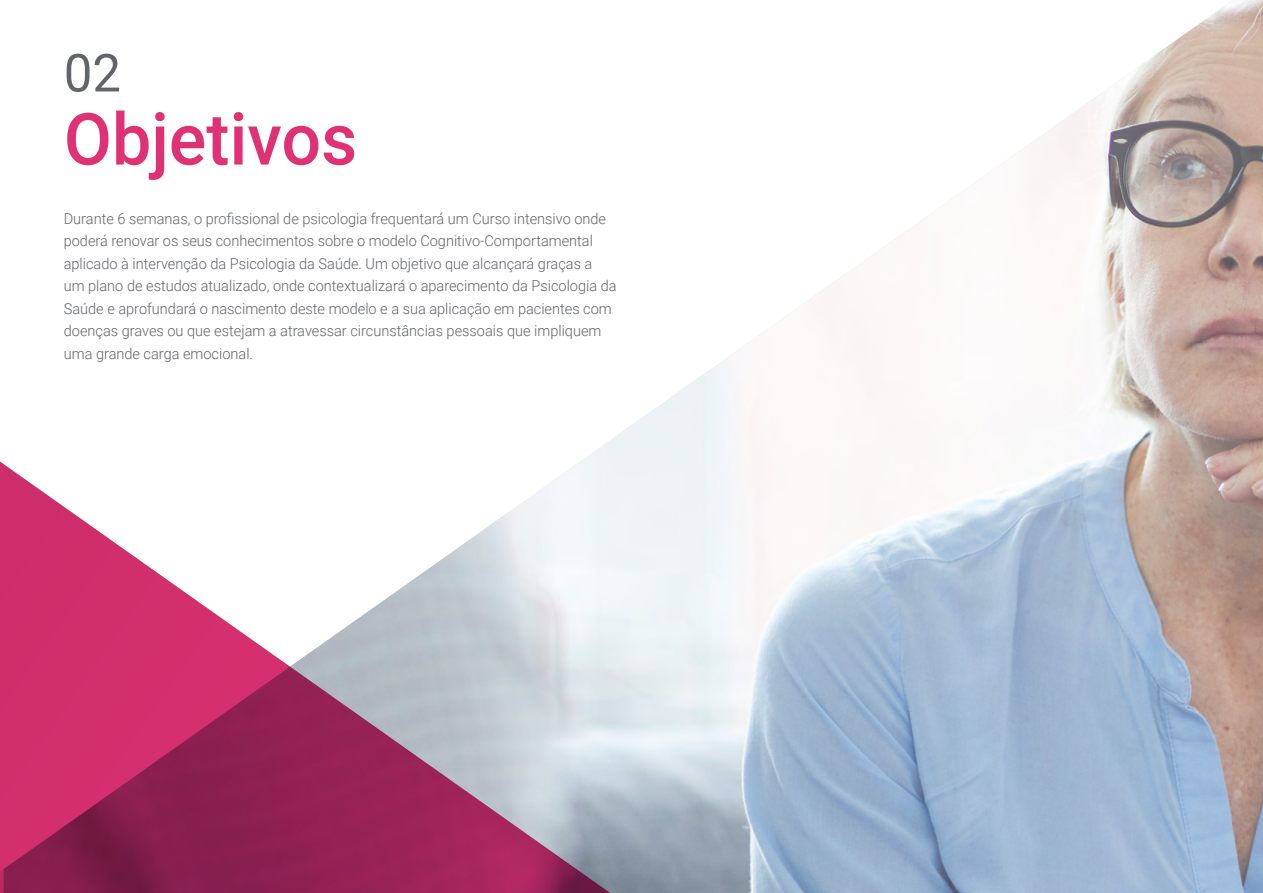
<style>
.page{position:relative;width:1263px;height:893px;background:#fff}
.page>*{position:absolute;margin:0;border:0;box-sizing:border-box;transform-origin:0 0}
.t1{font:500 72px "Roboto";color:#df3174}
.t2{font:52.5px "Roboto";color:#61646a}
.t3{font:300 15px/22.5px "Roboto";color:#61646a}
</style>
<div class="page">
<img style="left:602px;top:0;width:661px;height:893px">
<svg style="left:0;top:446px;width:640px;height:447px"></svg>
<h2 class="t2" style="left:64px;top:36px;width:59px">02</h2>
<h1 class="t1" style="left:64px;top:89px;width:295px">Objetivos</h1>
<p class="t3" style="left:64px;top:207px;width:554px">Durante 6 semanas, o profissional de psicologia frequentará um Curso intensivo onde poderá renovar os seus conhecimentos sobre o modelo Cognitivo-Comportamental aplicado à intervenção da Psicologia da Saúde. Um objetivo que alcançará graças a um plano de estudos atualizado, onde contextualizará o aparecimento da Psicologia da Saúde e aprofundará o nascimento deste modelo e a sua aplicação em pacientes com doenças graves ou que estejam a atravessar circunstâncias pessoais que impliquem uma grande carga emocional.</p>
</div>
